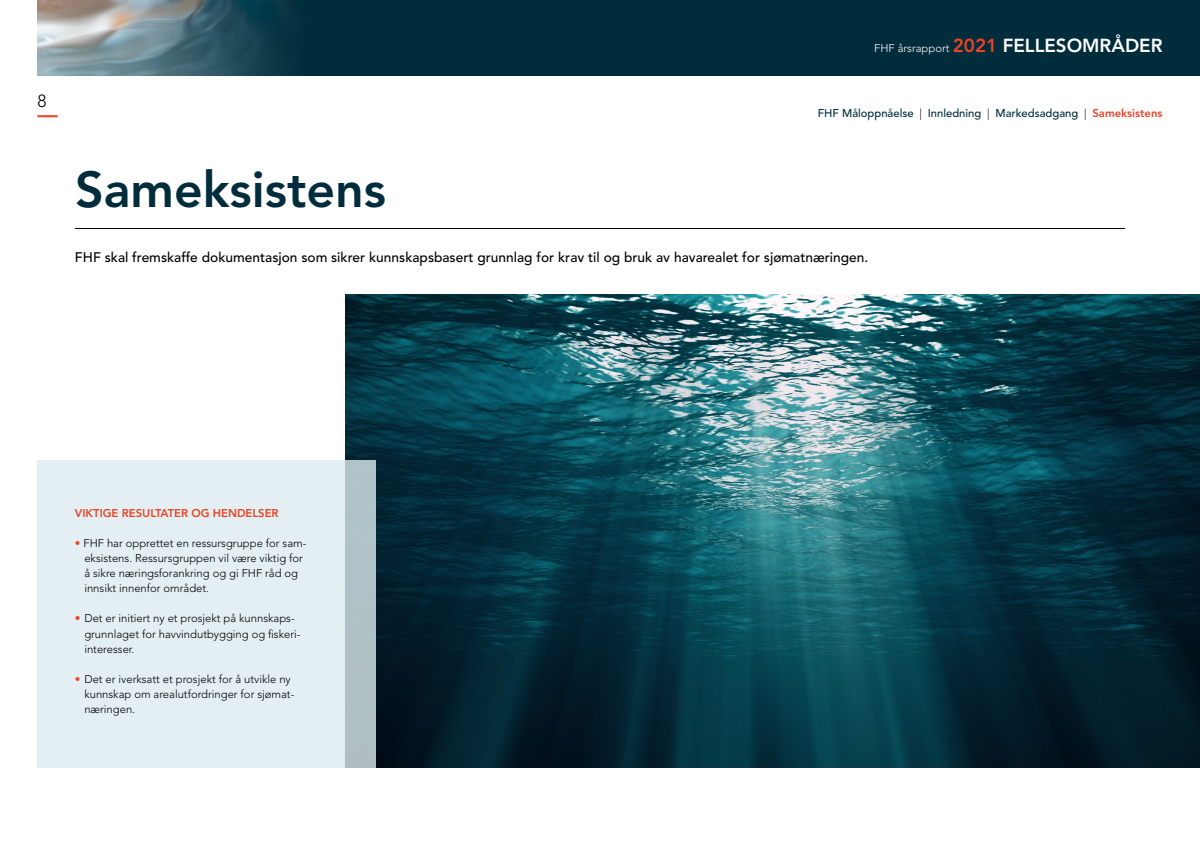
<style>
.page{position:relative;width:1200px;height:849px;background:#fff}
.page>*{position:absolute;margin:0;border:0;box-sizing:border-box;transform-origin:0 0}
.t1{font:800 50px "Avenir LT";color:#002c3b}
.t2{font:300 17.5px "Avenir LT";color:#000}
.FHF_Brødtekst{font:500 13.75px "Avenir LT";color:#000}
.FHF_Brødtekst-2{font:300 11.25px/15px "Avenir LT";color:#000}
.FHF_Ingress{font:500 11.25px "Avenir LT";color:#002c3b}
.FHF_Ingress-2{font:300 11.25px "Avenir LT";color:#fff}
.FHF_Brødtekst-3{font:800 11.25px "Avenir LT";color:#e84427}
.s1{font-weight:800;font-size:18.75px;color:#e84427}
.s2{font-weight:800;font-size:18.75px}
.s3{font-weight:300;color:#000}
.s4{font-weight:800;color:#e84427}
.s5{color:#e84427}
</style>
<div class="page">
<hr style="left:38px;top:115px;width:20px;height:2px;background:#e84427">
<img style="left:346px;top:295px;width:854px;height:472px">
<svg style="left:38px;top:460px;width:338px;height:307px;fill:#e3eff2"></svg>
<div style="left:38px;top:0;width:1162px;height:75px;background:#002c3b"></div>
<img style="left:38px;top:0;width:250px;height:75px">
<hr style="left:75px;top:228px;width:1050px;height:1px;background:#000">
<h2 class="t2" style="left:38px;top:91px;width:11px">8</h2>
<p class="FHF_Ingress-2" style="left:874px;top:41px;width:290px">FHF årsrapport <span class="s1">2021</span> <span class="s2">FELLESOMRÅDER</span></p>
<p class="t1" style="left:75px;top:160px;width:313px">Sameksistens</p>
<p class="FHF_Ingress" style="left:818px;top:107px;width:346px">FHF Måloppnåelse <span class="s3">|</span> Innledning <span class="s3">|</span> Markedsadgang <span class="s3">|</span> <span class="s4">Sameksistens</span></p>
<p class="FHF_Brødtekst" style="left:75px;top:249px;width:795px">FHF skal fremskaffe dokumentasjon som sikrer kunnskapsbasert grunnlag for krav til og bruk av havarealet for sjømatnæringen.</p>
<p class="FHF_Brødtekst-3" style="left:75px;top:506px;width:205px">VIKTIGE RESULTATER OG HENDELSER</p>
<p class="FHF_Brødtekst-2" style="left:84px;top:536px;width:224px;text-indent:-9px"><span class="s5">•</span> FHF har opprettet en ressursgruppe for sam&shy;eksistens. Ressursgruppen vil være viktig for å sikre næringsforankring og gi FHF råd og innsikt innenfor området.</p>
<p class="FHF_Brødtekst-2" style="left:84px;top:611px;width:218px;text-indent:-9px"><span class="s5">•</span> Det er initiert ny et prosjekt på kunnskaps&shy;grunnlaget for havvindutbygging og fiskeri&shy;interesser.</p>
<p class="FHF_Brødtekst-2" style="left:84px;top:671px;width:212px;text-indent:-9px"><span class="s5">•</span> Det er iverksatt et prosjekt for å utvikle ny kunnskap om arealutfordringer for sjømat&shy;næringen.</p>
</div>
